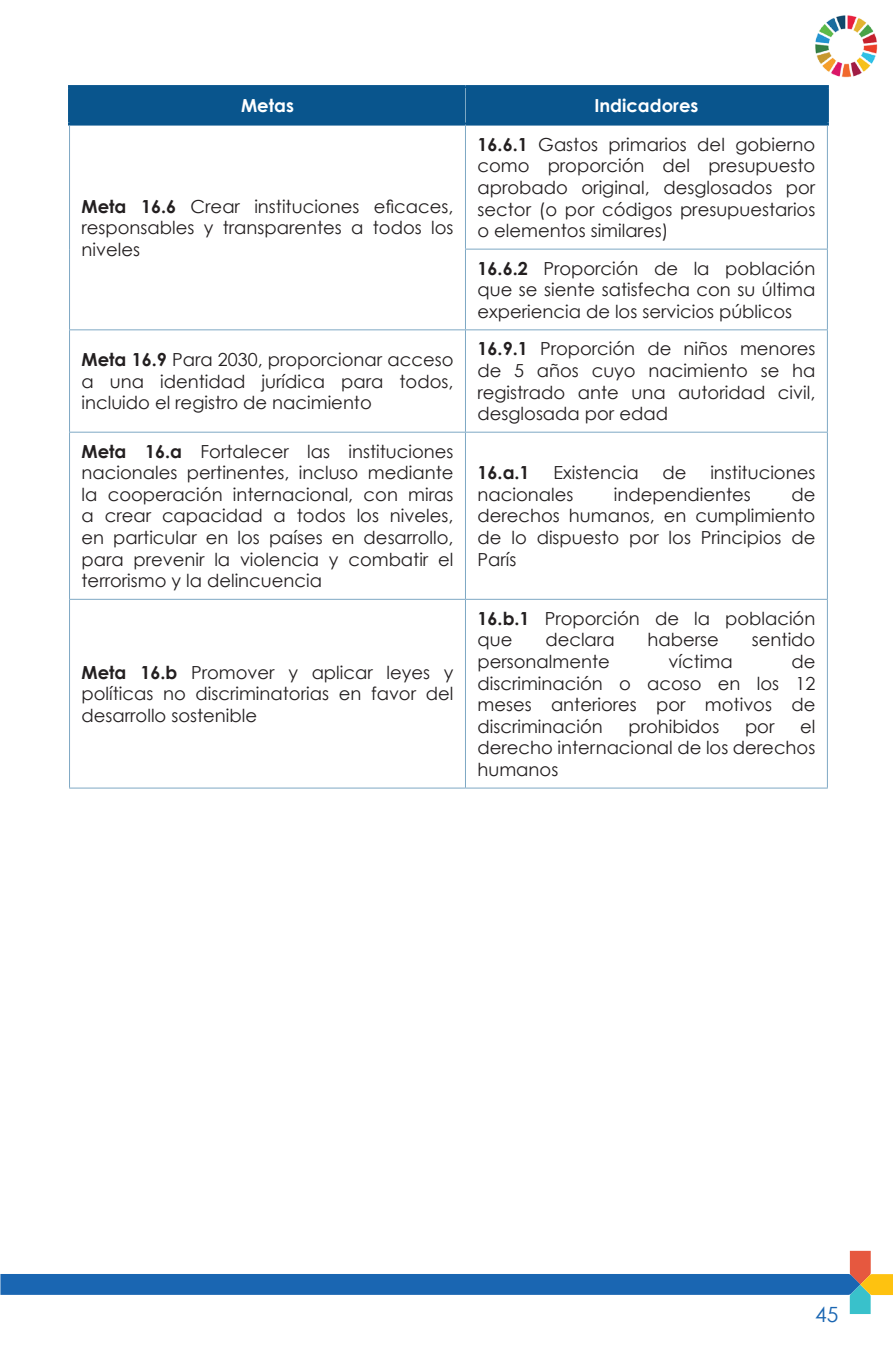
<style>
.page{position:relative;width:893px;height:1361px;background:#fff}
.page>*{position:absolute;margin:0;border:0;box-sizing:border-box;transform-origin:0 0}
.t1{font:21px "Century Gothic";color:#1a66b2}
.t2{font:18px/21.6px "Century Gothic";color:#231f20;text-align:justify}
.t3{font:700 18px "Century Gothic";color:#fff}
.t4{font:700 18px "Century Gothic";color:#231f20}
.s1{font-weight:700}
</style>
<div class="page">
<svg style="left:0;top:1251px;width:893px;height:63px"></svg>
<img style="left:815px;top:15px;width:63px;height:63px">
<div style="left:71px;top:88px;width:755px;height:35px;background:#09558d"></div>
<hr style="left:68px;top:85px;width:397px;height:3px;background:#09558d">
<hr style="left:68px;top:88px;width:3px;height:35px;background:#09558d">
<hr style="left:465px;top:85px;width:364px;height:3px;background:#09558d">
<hr style="left:826px;top:88px;width:3px;height:35px;background:#09558d">
<hr style="left:68px;top:123px;width:397px;height:3px;background:#09558d">
<hr style="left:465px;top:123px;width:364px;height:3px;background:#09558d">
<hr style="left:465px;top:88px;width:1px;height:35px;background:#7ea8c4">
<hr style="left:69px;top:126px;width:1px;height:123px;background:#7ea8c4">
<hr style="left:69px;top:249px;width:1px;height:80px;background:#7ea8c4">
<hr style="left:465px;top:126px;width:1px;height:123px;background:#7ea8c4">
<hr style="left:827px;top:126px;width:1px;height:123px;background:#7ea8c4">
<hr style="left:465px;top:249px;width:363px;height:1px;background:#7ea8c4">
<hr style="left:465px;top:249px;width:1px;height:80px;background:#7ea8c4">
<hr style="left:827px;top:249px;width:1px;height:80px;background:#7ea8c4">
<hr style="left:69px;top:329px;width:396px;height:1px;background:#7ea8c4">
<hr style="left:69px;top:330px;width:1px;height:102px;background:#7ea8c4">
<hr style="left:465px;top:329px;width:363px;height:1px;background:#7ea8c4">
<hr style="left:465px;top:330px;width:1px;height:102px;background:#7ea8c4">
<hr style="left:827px;top:330px;width:1px;height:102px;background:#7ea8c4">
<hr style="left:69px;top:432px;width:396px;height:1px;background:#7ea8c4">
<hr style="left:69px;top:432px;width:1px;height:167px;background:#7ea8c4">
<hr style="left:465px;top:432px;width:363px;height:1px;background:#7ea8c4">
<hr style="left:465px;top:432px;width:1px;height:167px;background:#7ea8c4">
<hr style="left:827px;top:432px;width:1px;height:167px;background:#7ea8c4">
<hr style="left:69px;top:599px;width:396px;height:1px;background:#7ea8c4">
<hr style="left:69px;top:600px;width:1px;height:187px;background:#7ea8c4">
<hr style="left:465px;top:599px;width:363px;height:1px;background:#7ea8c4">
<hr style="left:465px;top:600px;width:1px;height:187px;background:#7ea8c4">
<hr style="left:827px;top:600px;width:1px;height:187px;background:#7ea8c4">
<hr style="left:69px;top:787px;width:396px;height:1px;background:#7ea8c4">
<hr style="left:465px;top:787px;width:363px;height:1px;background:#7ea8c4">
<p class="t3" style="left:241px;top:94px;width:54px">Metas</p>
<p class="t3" style="left:594px;top:94px;width:106px">Indicadores</p>
<p class="t2" style="left:82px;top:195px;width:373px"><span class="s1">Meta 16.6</span> Crear instituciones eficaces, responsables y transparentes a todos los niveles</p>
<p class="t2" style="left:477px;top:133px;width:339px"><span class="s1">16.6.1</span> Gastos primarios del gobierno como proporción del presupuesto aprobado original, desglosados por sector (o por códigos presupuestarios o elementos similares)</p>
<p class="t2" style="left:477px;top:257px;width:339px"><span class="s1">16.6.2</span> Proporción de la población que se siente satisfecha con su última experiencia de los servicios públicos</p>
<p class="t2" style="left:82px;top:348px;width:373px"><span class="s1">Meta 16.9</span> Para 2030, proporcionar acceso a una identidad jurídica para todos, incluido el registro de nacimiento</p>
<p class="t2" style="left:477px;top:338px;width:339px"><span class="s1">16.9.1</span> Proporción de niños menores de 5 años cuyo nacimiento se ha registrado ante una autoridad civil, desglosada por edad</p>
<p class="t2" style="left:82px;top:440px;width:373px"><span class="s1">Meta 16.a</span> Fortalecer las instituciones nacionales pertinentes, incluso mediante la cooperación internacional, con miras a crear capacidad a todos los niveles, en particular en los países en desarrollo, para prevenir la violencia y combatir el terrorismo y la delincuencia</p>
<p class="t4" style="left:477px;top:461px;width:54px">16.a.1</p>
<p class="t2" style="left:553px;top:462px;width:87px">Existencia</p>
<p class="t2" style="left:662px;top:462px;width:26px">de</p>
<p class="t2" style="left:710px;top:462px;width:107px">instituciones</p>
<p class="t2" style="left:477px;top:483px;width:97px">nacionales</p>
<p class="t2" style="left:614px;top:483px;width:138px">independientes</p>
<p class="t2" style="left:477px;top:483px;width:339px;text-indent:314px">de derechos humanos, en cumplimiento de lo dispuesto por los Principios de París</p>
<p class="t2" style="left:82px;top:661px;width:373px"><span class="s1">Meta 16.b</span> Promover y aplicar leyes y políticas no discriminatorias en favor del desarrollo sostenible</p>
<p class="t2" style="left:477px;top:607px;width:339px"><span class="s1">16.b.1</span> Proporción de la población que</p>
<p class="t2" style="left:545px;top:629px;width:71px">declara</p>
<p class="t2" style="left:648px;top:629px;width:73px">haberse</p>
<p class="t2" style="left:752px;top:629px;width:65px">sentido</p>
<p class="t2" style="left:477px;top:650px;width:134px">personalmente</p>
<p class="t2" style="left:669px;top:650px;width:66px">víctima</p>
<p class="t2" style="left:477px;top:650px;width:339px;text-indent:314px">de discriminación o acoso en los 12 meses anteriores por motivos de discriminación</p>
<p class="t2" style="left:628px;top:715px;width:92px">prohibidos</p>
<p class="t2" style="left:745px;top:715px;width:31px">por</p>
<p class="t2" style="left:477px;top:715px;width:339px;text-indent:323px">el derecho internacional de los derechos humanos</p>
<p class="t1" style="left:815px;top:1301px;width:25px">45</p>
</div>
